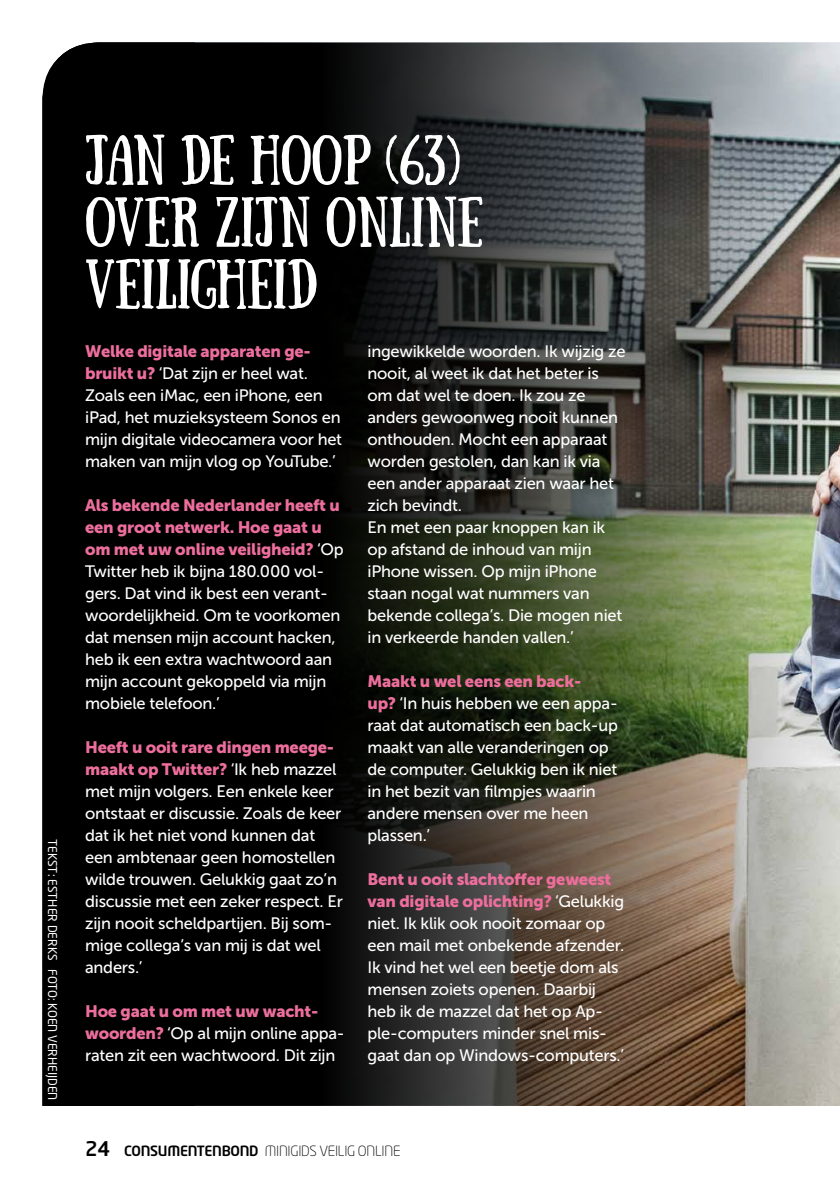
<style>
.page{position:relative;width:840px;height:1191px;background:#fff}
.page>*{position:absolute;margin:0;border:0;box-sizing:border-box;transform-origin:0 0}
.t1{font:50px/62px "Sunday";color:#fff}
.t2{font:16.4px/22px "Museo Sans 500";letter-spacing:-.015em;color:#fff}
.t3{font:16.4px/22px "Museo Sans 900";letter-spacing:-.015em;color:#ed6e9c}
.t4{font:300 14px "Neo Tech Std";letter-spacing:-.02em;color:#000}
.t5{font:12px "Neo Tech Std";color:#fff}
.s1{font-family:"Museo Sans 900";color:#ed6e9c}
.s2{font-family:"Museo Sans 500";color:#fff}
.s3{font-weight:500;font-size:20px}
.s4{font-weight:500}
</style>
<div class="page">
<img style="left:43px;top:43px;width:796px;height:1063px">
<p class="t5" style="left:60px;top:839px;width:263px;rotate:90deg">TEKST: ESTHER DERKS FOTO: KOEN VERHEIJDEN</p>
<h1 class="t1" style="left:85px;top:124px;width:399px">JAN DE HOOP (63)<br>OVER ZIJN ONLINE<br>VEILIGHEID</h1>
<p class="t3" style="left:85px;top:340px;width:227px">Welke digitale apparaten ge-</p>
<p class="t2" style="left:85px;top:362px;width:258px"><span class="s1">bruikt u?</span> ‘Dat zijn er heel wat.<br>Zoals een iMac, een iPhone, een iPad, het muzieksysteem Sonos en mijn digitale videocamera voor het maken van mijn vlog op YouTube.’</p>
<p class="t3" style="left:85px;top:494px;width:260px">Als bekende Nederlander heeft u een groot netwerk. Hoe gaat u om met uw online veiligheid? <span class="s2">‘Op</span></p>
<p class="t2" style="left:85px;top:560px;width:256px">Twitter heb ik bijna 180.000 vol&shy;gers. Dat vind ik best een verant&shy;woordelijkheid. Om te voorkomen dat mensen mijn account hacken, heb ik een extra wachtwoord aan mijn account gekoppeld via mijn mobiele telefoon.’</p>
<p class="t3" style="left:85px;top:736px;width:253px">Heeft u ooit rare dingen meege&shy;maakt op Twitter? <span class="s2">‘Ik heb mazzel</span></p>
<p class="t2" style="left:85px;top:780px;width:259px">met mijn volgers. Een enkele keer ontstaat er discussie. Zoals de keer dat ik het niet vond kunnen dat een ambtenaar geen homostellen wilde trouwen. Gelukkig gaat zo’n discussie met een zeker respect. Er zijn nooit scheldpartijen. Bij som&shy;mige collega’s van mij is dat wel anders.’</p>
<p class="t3" style="left:85px;top:1000px;width:235px">Hoe gaat u om met uw wacht-</p>
<p class="t2" style="left:85px;top:1022px;width:261px"><span class="s1">woorden?</span> ‘Op al mijn online appa&shy;raten zit een wachtwoord. Dit zijn</p>
<p class="t2" style="left:367px;top:340px;width:259px">ingewikkelde woorden. Ik wijzig ze nooit, al weet ik dat het beter is om dat wel te doen. Ik zou ze anders gewoonweg nooit kunnen onthouden. Mocht een apparaat worden gestolen, dan kan ik via een ander apparaat zien waar het zich bevindt.<br>En met een paar knoppen kan ik op afstand de inhoud van mijn iPhone wissen. Op mijn iPhone staan nogal wat nummers van bekende collega’s. Die mogen niet in verkeerde handen vallen.’</p>
<p class="t3" style="left:367px;top:670px;width:215px">Maakt u wel eens een back-</p>
<p class="t2" style="left:367px;top:692px;width:252px"><span class="s1">up?</span> ‘In huis hebben we een appa&shy;raat dat automatisch een back-up maakt van alle veranderingen op de computer. Gelukkig ben ik niet in het bezit van filmpjes waarin andere mensen over me heen plassen.’</p>
<p class="t3" style="left:367px;top:868px;width:258px">Bent u ooit slachtoffer geweest van digitale oplichting? <span class="s2">‘Gelukkig</span></p>
<p class="t2" style="left:367px;top:912px;width:258px">niet. Ik klik ook nooit zomaar op een mail met onbekende afzender.<br>Ik vind het wel een beetje dom als mensen zoiets openen. Daarbij heb ik de mazzel dat het op Ap&shy;ple-computers minder snel mis&shy;gaat dan op Windows-computers.’</p>
<p class="t4" style="left:85px;top:1142px;width:317px"><span class="s3">24</span> <span class="s4">CONSUMENTENBOND</span> MINIGIDS VEILIG ONLINE</p>
</div>
